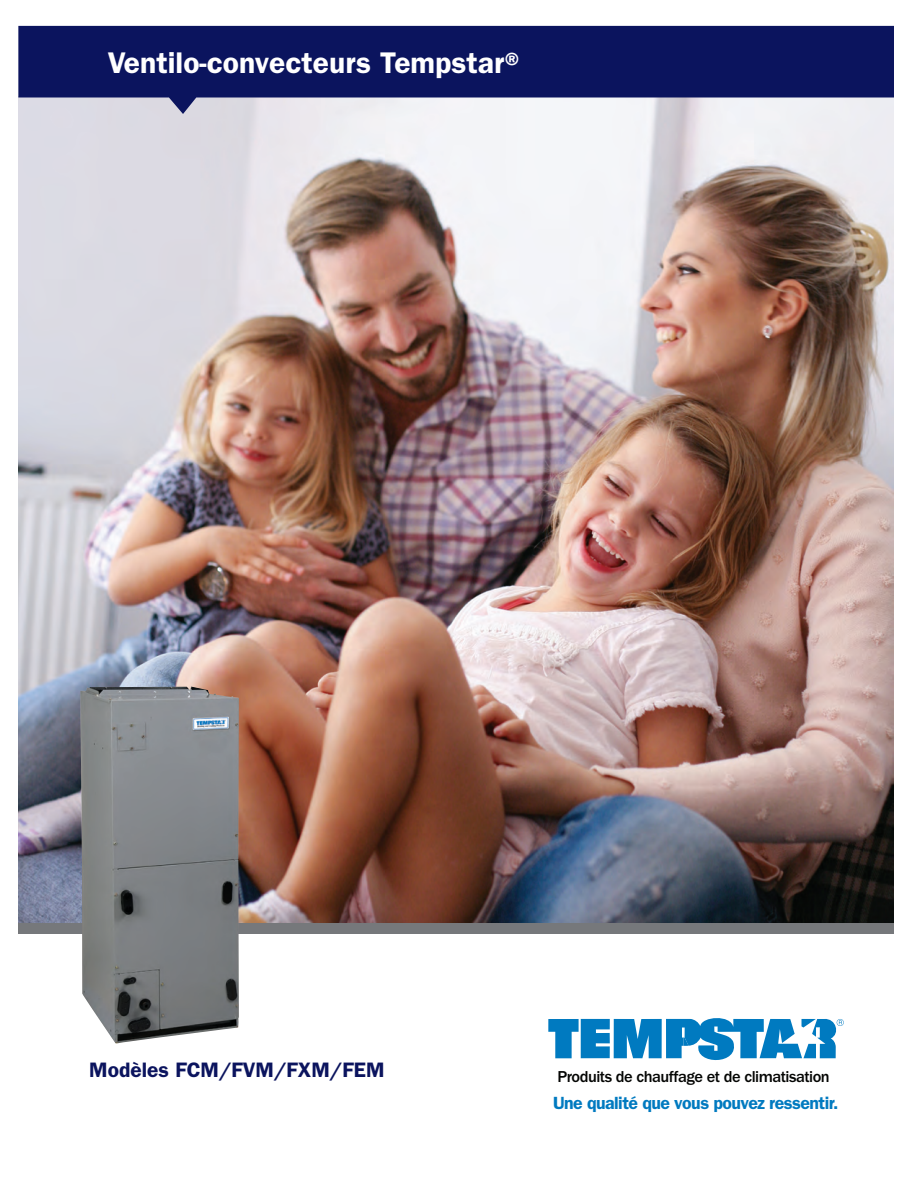
<style>
.page{position:relative;width:918px;height:1188px;background:#fff}
.page>*{position:absolute;margin:0;border:0;box-sizing:border-box;transform-origin:0 0}
.t1{font:600 30px "ITC Franklin Gothic Std";color:#fff}
.t2{font:600 21px "ITC Franklin Gothic Std";color:#0b145e}
.t3{font:600 17.7px "ITC Franklin Gothic Std";letter-spacing:-.03em;color:#007ac0}
.t4{font:500 16.35px "ITC Franklin Gothic Std";letter-spacing:-.03em;color:#040503}
</style>
<div class="page">
<img style="left:18px;top:114px;width:876px;height:809px">
<div style="left:18px;top:923px;width:876px;height:10px;background:#76787b"></div>
<svg style="left:548px;top:1018px;width:296px;height:43px"></svg>
<svg style="left:18px;top:26px;width:876px;height:88px;background:#343b78"></svg>
<img style="left:80px;top:686px;width:159px;height:358px">
<p class="t1" style="left:108px;top:45px;width:420px">Ventilo-convecteurs Tempstar®</p>
<p class="t2" style="left:89px;top:1058px;width:297px">Modèles FCM/FVM/FXM/FEM</p>
<p class="t4" style="left:557px;top:1067px;width:274px">Produits de chauffage et de climatisation</p>
<p class="t3" style="left:553px;top:1093px;width:287px">Une qualité que vous pouvez ressentir.</p>
</div>
